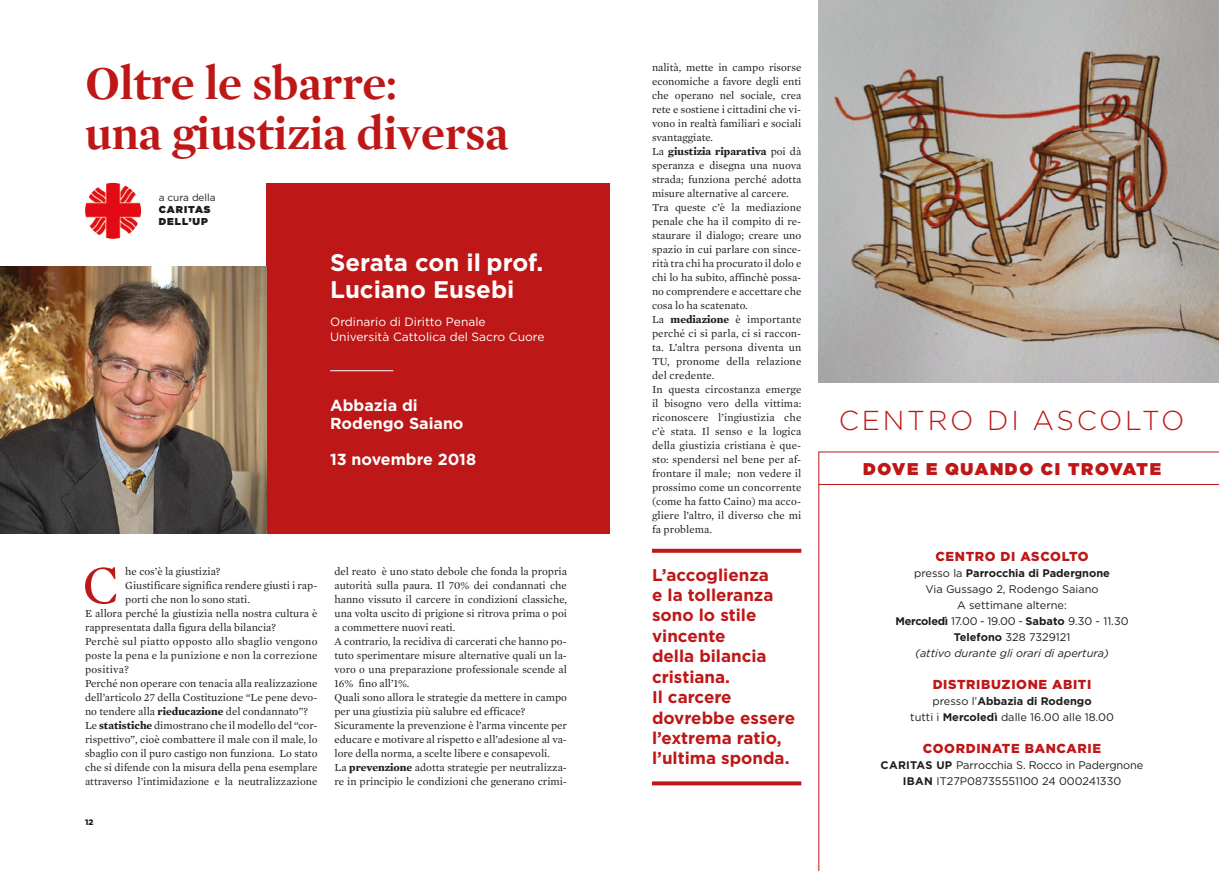
<style>
.page{position:relative;width:1219px;height:871px;background:#fff}
.page>*{position:absolute;margin:0;border:0;box-sizing:border-box;transform-origin:0 0}
.t1{font:55px "Mercury Text G1";color:#be1717}
.t2{font:700 48px "Mercury Display";color:#be1717}
.t3{font:300 27.4px "Gotham";letter-spacing:.1em;color:#be1717}
.t4{font:700 24px "Gotham";color:#fff}
.t5{font:700 17px/20.4px "Gotham";color:#be1717}
.t6{font:900 17px "Gotham";letter-spacing:.1em;color:#be1717}
.t7{font:700 16px "Gotham";color:#fff}
.t8{font:900 13px "Gotham";letter-spacing:.05em;color:#be1717}
.t9{font:12px "Gotham";color:#fff}
.t10{font:11px/14px "Mercury Text G1";color:#1d1d1b;text-align:justify}
.t11{font:11px "Gotham";color:#1d1d1b}
.t12{font:700 11px "Gotham";color:#1d1d1b}
.t13{font:11px "Gotham";letter-spacing:-.025em;color:#1d1d1b}
.t14{font:italic 11px "Gotham";color:#1d1d1b}
.t15{font:900 10px "Gotham";letter-spacing:.1em;color:#1d1d1b}
.t16{font:10px "Gotham";color:#1d1d1b}
.t17{font:900 8px "Gotham";color:#1d1d1b}
.s1{font-weight:700}
.s2{font-weight:400}
</style>
<div class="page">
<div style="left:266px;top:183px;width:343px;height:350px;background:#be1717"></div>
<img style="left:85px;top:183px;width:56px;height:56px;border-radius:28px">
<img style="left:0;top:267px;width:266px;height:266px">
<hr style="left:818px;top:451px;width:1px;height:419px;background:#be1717">
<hr style="left:819px;top:484px;width:400px;height:1px;background:#be1717">
<hr style="left:819px;top:451px;width:400px;height:1px;background:#be1717">
<img style="left:818px;top:0;width:401px;height:382px">
<hr style="left:330px;top:370px;width:63px;height:1px;background:#fff">
<svg style="left:652px;top:548px;width:149px;height:4px"></svg>
<svg style="left:652px;top:781px;width:149px;height:4px"></svg>
<p class="t2" style="left:85px;top:55px;width:313px">Oltre le sbarre:</p>
<p class="t2" style="left:85px;top:105px;width:425px">una giustizia diversa</p>
<p class="t16" style="left:159px;top:190px;width:58px">a cura della</p>
<p class="t15" style="left:159px;top:202px;width:53px">CARITAS</p>
<p class="t15" style="left:159px;top:214px;width:51px">DELL’UP</p>
<p class="t4" style="left:330px;top:246px;width:215px">Serata con il prof.</p>
<p class="t4" style="left:330px;top:273px;width:186px">Luciano Eusebi</p>
<p class="t9" style="left:330px;top:313px;width:157px">Ordinario di Diritto Penale</p>
<p class="t9" style="left:330px;top:328px;width:216px">Università Cattolica del Sacro Cuore</p>
<p class="t7" style="left:330px;top:394px;width:89px">Abbazia di</p>
<p class="t7" style="left:330px;top:412px;width:135px">Rodengo Saiano</p>
<p class="t7" style="left:330px;top:448px;width:147px">13 novembre 2018</p>
<p class="t1" style="left:82px;top:552px;width:39px">C</p>
<p class="t10" style="left:125px;top:564px;width:97px">he cos’è la giustizia?</p>
<p class="t10" style="left:125px;top:578px;width:194px">Giustificare significa rendere giusti i rap&shy;porti che non lo sono stati.</p>
<p class="t10" style="left:85px;top:606px;width:234px">E allora perché la giustizia nella nostra cultura è rappresentata dalla figura della bilancia?</p>
<p class="t10" style="left:85px;top:634px;width:234px">Perchè sul piatto opposto allo sbaglio vengono poste la pena e la punizione e non la correzione positiva?</p>
<p class="t10" style="left:85px;top:676px;width:234px">Perché non operare con tenacia alla realizzazione dell’articolo 27 della Costituzione “Le pene devo&shy;no tendere alla <span class="s1">rieducazione</span> del condannato”?</p>
<p class="t10" style="left:85px;top:718px;width:234px">Le <span class="s1">statistiche</span> dimostrano che il modello del “cor&shy;rispettivo”, cioè combattere il male con il male, lo sbaglio con il puro castigo non funziona. Lo stato che si difende con la misura della pena esemplare attraverso l’intimidazione e la neutralizzazione</p>
<p class="t17" style="left:85px;top:816px;width:10px">12</p>
<p class="t10" style="left:334px;top:564px;width:234px">del reato è uno stato debole che fonda la propria autorità sulla paura. Il 70% dei condannati che hanno vissuto il carcere in condizioni classiche, una volta uscito di prigione si ritrova prima o poi a commettere nuovi reati.</p>
<p class="t10" style="left:334px;top:634px;width:234px">A contrario, la recidiva di carcerati che hanno po&shy;tuto sperimentare misure alternative quali un la&shy;voro o una preparazione professionale scende al 16% fino all’1%.</p>
<p class="t10" style="left:334px;top:690px;width:234px">Quali sono allora le strategie da mettere in campo per una giustizia più salubre ed efficace?</p>
<p class="t10" style="left:334px;top:718px;width:234px">Sicuramente la prevenzione è l’arma vincente per educare e motivare al rispetto e all’adesione al va&shy;lore della norma, a scelte libere e consapevoli.</p>
<p class="t10" style="left:334px;top:760px;width:234px">La <span class="s1">prevenzione</span> adotta strategie per neutralizza&shy;re in principio le condizioni che generano crimi-</p>
<p class="t10" style="left:652px;top:60px;width:151px">nalità, mette in campo risorse economiche a favore degli enti che operano nel sociale, crea rete e sostiene i cittadini che vi&shy;vono in realtà familiari e sociali svantaggiate.</p>
<p class="t10" style="left:652px;top:144px;width:151px">La <span class="s1">giustizia riparativa</span> poi dà speranza e disegna una nuova strada; funziona perché adotta misure alternative al carcere.</p>
<p class="t10" style="left:652px;top:200px;width:151px">Tra queste c’è la mediazione penale che ha il compito di re&shy;staurare il dialogo; creare uno spazio in cui parlare con since&shy;rità tra chi ha procurato il dolo e chi lo ha subito, affinchè possa&shy;no comprendere e accettare che cosa lo ha scatenato.</p>
<p class="t10" style="left:652px;top:312px;width:151px">La <span class="s1">mediazione</span> è importante perché ci si parla, ci si raccon&shy;ta. L’altra persona diventa un TU, pronome della relazione del credente.</p>
<p class="t10" style="left:652px;top:382px;width:151px">In questa circostanza emerge il bisogno vero della vittima: riconoscere l’ingiustizia che c’è stata. Il senso e la logica della giustizia cristiana è que&shy;sto: spendersi nel bene per af&shy;frontare il male; non vedere il prossimo come un concorrente (come ha fatto Caino) ma acco&shy;gliere l’altro, il diverso che mi fa problema.</p>
<p class="t5" style="left:652px;top:564px;width:123px">L’accoglienza e la tolleranza sono lo stile vincente<br>della bilancia cristiana.</p>
<p class="t5" style="left:652px;top:686px;width:145px">Il carcere dovrebbe essere l’extrema ratio, l’ultima sponda.</p>
<p class="t3" style="left:839px;top:403px;width:347px">CENTRO DI ASCOLTO</p>
<p class="t6" style="left:863px;top:456px;width:299px">DOVE E QUANDO CI TROVATE</p>
<p class="t8" style="left:935px;top:547px;width:155px">CENTRO DI ASCOLTO</p>
<p class="t12" style="left:914px;top:565px;width:197px"><span class="s2">presso la</span> Parrocchia di Padergnone</p>
<p class="t11" style="left:925px;top:582px;width:175px">Via Gussago 2, Rodengo Saiano</p>
<p class="t11" style="left:957px;top:598px;width:111px">A settimane alterne:</p>
<p class="t13" style="left:895px;top:614px;width:235px"><span class="s1">Mercoledì</span> 17.00 - 19.00 - <span class="s1">Sabato</span> 9.30 - 11.30</p>
<p class="t11" style="left:954px;top:630px;width:118px"><span class="s1">Telefono</span> 328 7329121</p>
<p class="t14" style="left:915px;top:646px;width:195px">(attivo durante gli orari di apertura)</p>
<p class="t8" style="left:933px;top:675px;width:160px">DISTRIBUZIONE ABITI</p>
<p class="t12" style="left:932px;top:693px;width:161px"><span class="s2">presso l’</span>Abbazia di Rodengo</p>
<p class="t11" style="left:910px;top:710px;width:205px">tutti i <span class="s1">Mercoledì</span> dalle 16.00 alle 18.00</p>
<p class="t8" style="left:923px;top:739px;width:180px">COORDINATE BANCARIE</p>
<p class="t11" style="left:881px;top:758px;width:264px"><span class="s1">CARITAS UP</span> Parrocchia S. Rocco in Padergnone</p>
<p class="t11" style="left:903px;top:774px;width:220px"><span class="s1">IBAN</span> IT27P08735551100 24 000241330</p>
</div>
